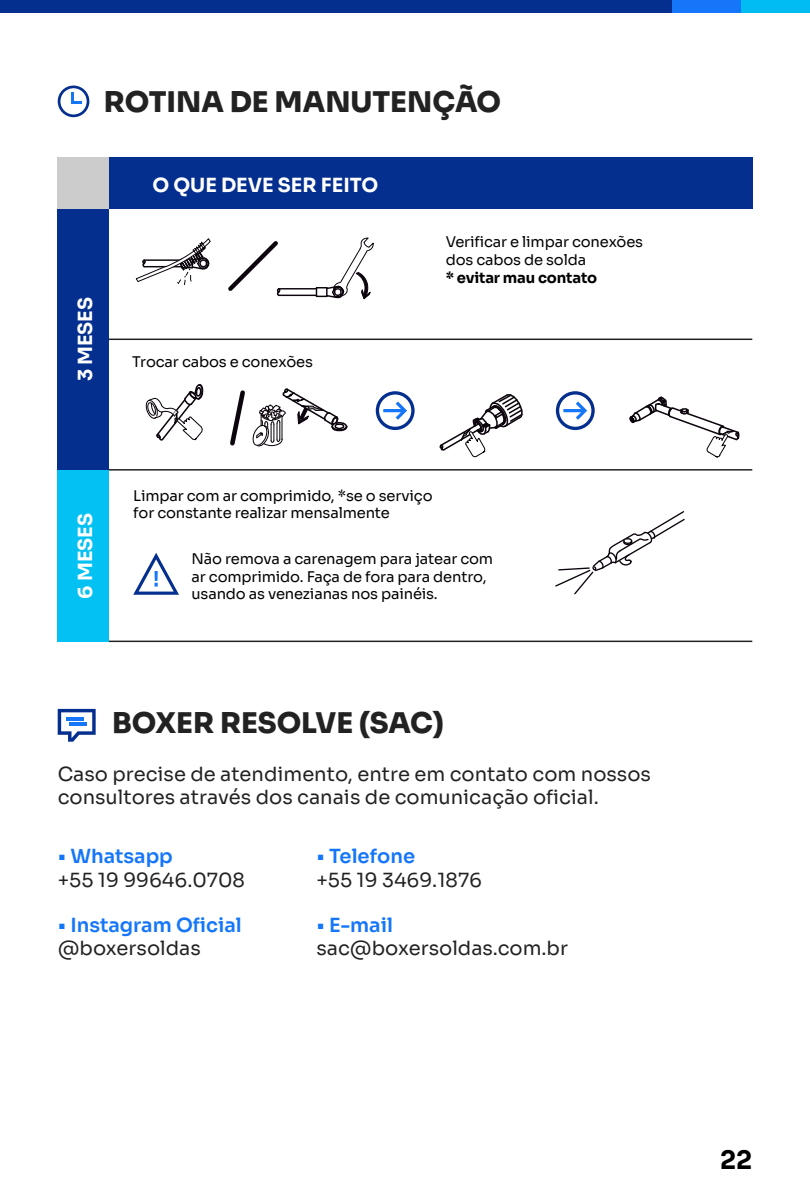
<style>
.page{position:relative;width:810px;height:1200px;background:#fff}
.page>*{position:absolute;margin:0;border:0;box-sizing:border-box;transform-origin:0 0}
.t1{font:800 28.5px "Sora";color:#212221}
.t2{font:700 25.42px "Sora";color:#000}
.t3{font:19.5px/23.4px "Sora";color:#212221}
.t4{font:600 19.5px "Sora";color:#1576f9}
.t5{font:700 19.5px "Sora";color:#fff}
.t6{font:14.7px/17.7px "Sora";letter-spacing:-.01em;color:#000}
.t7{font:700 14.7px "Sora";letter-spacing:-.01em;color:#000}
</style>
<div class="page">
<div style="left:0;top:0;width:672px;height:13px;background:#042f8e"></div>
<div style="left:672px;top:0;width:69px;height:13px;background:#1576f9"></div>
<div style="left:741px;top:0;width:69px;height:13px;background:#00bcf0"></div>
<svg style="left:58px;top:86px;width:31px;height:31px"></svg>
<svg style="left:58px;top:709px;width:38px;height:33px"></svg>
<hr style="left:66px;top:717px;width:18px;height:3px;background:#1576f9">
<hr style="left:70px;top:722px;width:17px;height:4px;background:#1576f9">
<div style="left:58px;top:470px;width:51px;height:172px;background:#04c1f3"></div>
<div style="left:58px;top:209px;width:51px;height:261px;background:#042f8e"></div>
<div style="left:109px;top:158px;width:643px;height:51px;background:#042f8e"></div>
<hr style="left:109px;top:339px;width:643px;height:1px;background:#212221">
<hr style="left:109px;top:469px;width:643px;height:2px;background:#212221">
<hr style="left:109px;top:641px;width:643px;height:1px;background:#212221">
<div style="left:58px;top:158px;width:51px;height:51px;background:#ccc"></div>
<svg style="left:135px;top:238px;width:76px;height:47px"></svg>
<hr style="left:279px;top:295px;width:38px;height:1px;background:#0c050d">
<hr style="left:279px;top:288px;width:38px;height:2px;background:#0c050d">
<svg style="left:228px;top:241px;width:54px;height:56px"></svg>
<svg style="left:291px;top:237px;width:83px;height:63px"></svg>
<svg style="left:439px;top:394px;width:85px;height:77px"></svg>
<svg style="left:628px;top:396px;width:112px;height:75px"></svg>
<svg style="left:145px;top:384px;width:204px;height:87px"></svg>
<svg style="left:556px;top:391px;width:39px;height:39px"></svg>
<svg style="left:376px;top:391px;width:39px;height:39px"></svg>
<svg style="left:555px;top:511px;width:130px;height:84px"></svg>
<svg style="left:133px;top:553px;width:46px;height:42px"></svg>
<h1 class="t1" style="left:104px;top:79px;width:399px">ROTINA DE MANUTENÇÃO</h1>
<h3 class="t5" style="left:152px;top:169px;width:227px">O QUE DEVE SER FEITO</h3>
<h3 class="t5" style="left:69px;top:381px;width:86px;rotate:-90deg">3 MESES</h3>
<p class="t6" style="left:132px;top:352px;width:182px">Trocar cabos e conexões</p>
<p class="t6" style="left:446px;top:232px;width:199px">Verificar e limpar conexões dos cabos de solda</p>
<p class="t7" style="left:446px;top:265px;width:153px">* evitar mau contato</p>
<h3 class="t5" style="left:69px;top:599px;width:87px;rotate:-90deg">6 MESES</h3>
<p class="t6" style="left:133px;top:485px;width:301px">Limpar com ar comprimido, *se o serviço for constante realizar mensalmente</p>
<p class="t6" style="left:192px;top:549px;width:303px">Não remova a carenagem para jatear com ar comprimido. Faça de fora para dentro, usando as venezianas nos painéis.</p>
<h1 class="t1" style="left:112px;top:700px;width:333px">BOXER RESOLVE (SAC)</h1>
<h3 class="t3" style="left:58px;top:760px;width:595px">Caso precise de atendimento, entre em contato com nossos consultores através dos canais de comunicação oficial.</h3>
<h3 class="t4" style="left:58px;top:840px;width:117px">• Whatsapp</h3>
<h3 class="t3" style="left:58px;top:866px;width:189px">+55 19 99646.0708</h3>
<h3 class="t4" style="left:58px;top:909px;width:186px">• Instagram Oficial</h3>
<h3 class="t3" style="left:58px;top:935px;width:145px">@boxersoldas</h3>
<h3 class="t4" style="left:316px;top:840px;width:100px">• Telefone</h3>
<h3 class="t3" style="left:316px;top:866px;width:167px">+55 19 3469.1876</h3>
<h3 class="t4" style="left:316px;top:909px;width:78px">• E-mail</h3>
<h3 class="t3" style="left:316px;top:935px;width:253px">sac@boxersoldas.com.br</h3>
<h2 class="t2" style="left:720px;top:1139px;width:34px">22</h2>
</div>
